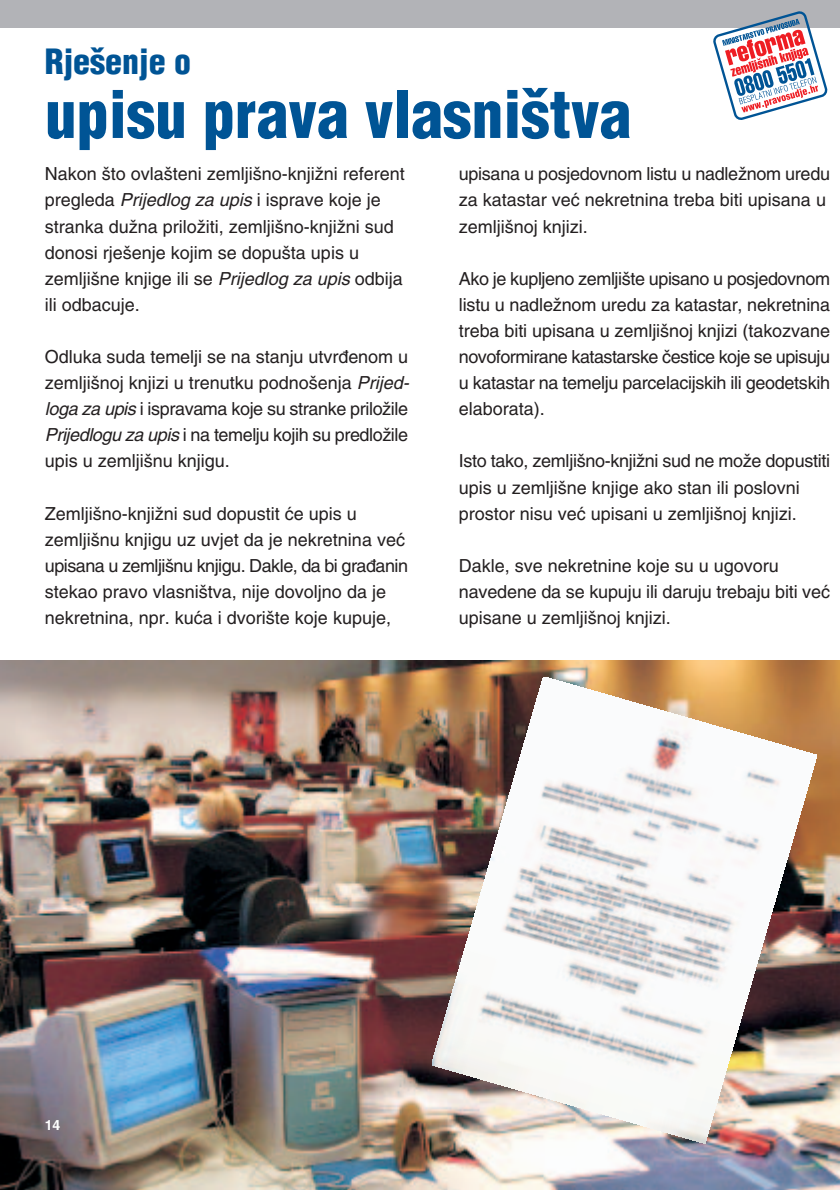
<style>
.page{position:relative;width:840px;height:1190px;background:#fff}
.page>*{position:absolute;margin:0;border:0;box-sizing:border-box;transform-origin:0 0}
.t1{font:900 condensed 64px "Helvetica";color:#005495}
.t2{font:900 condensed 34px "Helvetica";color:#005495}
.t3{font:18px/26px "Helvetica";color:#231f20}
.t4{font:700 14px "Helvetica";color:#fff}
.s1{font-style:italic}
</style>
<div class="page">
<img style="left:0;top:660px;width:839px;height:530px">
<img style="left:432px;top:677px;width:385px;height:467px">
<div style="left:0;top:0;width:839px;height:28px;background:#b2b3b7"></div>
<svg style="left:713px;top:11px;width:115px;height:109px"></svg>
<h2 class="t2" style="left:45px;top:50px;width:148px">Rjeπenje o</h2>
<h1 class="t1" style="left:45px;top:92px;width:588px">upisu prava vlasniπtva</h1>
<p class="t3" style="left:459px;top:163px;width:373px">upisana u posjedovnom listu u nadležnom uredu za katastar već nekretnina treba biti upisana u zemljišnoj knjizi.</p>
<p class="t3" style="left:459px;top:267px;width:373px;text-align:justify">Ako je kupljeno zemljište upisano u posjedovnom listu u nadležnom uredu za katastar, nekretnina treba biti upisana u zemljišnoj knjizi (takozvane novoformirane katastarske čestice koje se upisuju u katastar na temelju parcelacijskih ili geodetskih elaborata).</p>
<p class="t3" style="left:459px;top:450px;width:373px">Isto tako, zemljišno-knjižni sud ne može dopustiti upis u zemljišne knjige ako stan ili poslovni prostor nisu već upisani u zemljišnoj knjizi.</p>
<p class="t3" style="left:459px;top:554px;width:373px">Dakle, sve nekretnine koje su u ugovoru navedene da se kupuju ili daruju trebaju biti već upisane u zemljišnoj knjizi.</p>
<p class="t3" style="left:45px;top:163px;width:362px">Nakon što ovlašteni zemljišno-knjižni referent pregleda <span class="s1">Prijedlog za upis</span> i isprave koje je stranka dužna priložiti, zemljišno-knjižni sud donosi rješenje kojim se dopušta upis u zemljišne knjige ili se <span class="s1">Prijedlog za upis</span> odbija ili odbacuje.</p>
<p class="t3" style="left:45px;top:346px;width:366px;text-align:justify">Odluka suda temelji se na stanju utvr-enom u zemljišnoj knjizi u trenutku podnošenja <span class="s1">Prijed&shy;loga za upis</span> i ispravama koje su stranke priložile <span class="s1">Prijedlogu za upis</span> i na temelju kojih su predložile upis u zemljišnu knjigu.</p>
<p class="t3" style="left:45px;top:502px;width:365px">Zemljišno-knjižni sud dopustit će upis u zemljišnu knjigu uz uvjet da je nekretnina već upisana u zemljišnu knjigu. Dakle, da bi gra-anin stekao pravo vlasništva, nije dovoljno da je nekretnina, npr. kuća i dvorište koje kupuje,</p>
<p class="t4" style="left:45px;top:1120px;width:17px">14</p>
</div>
